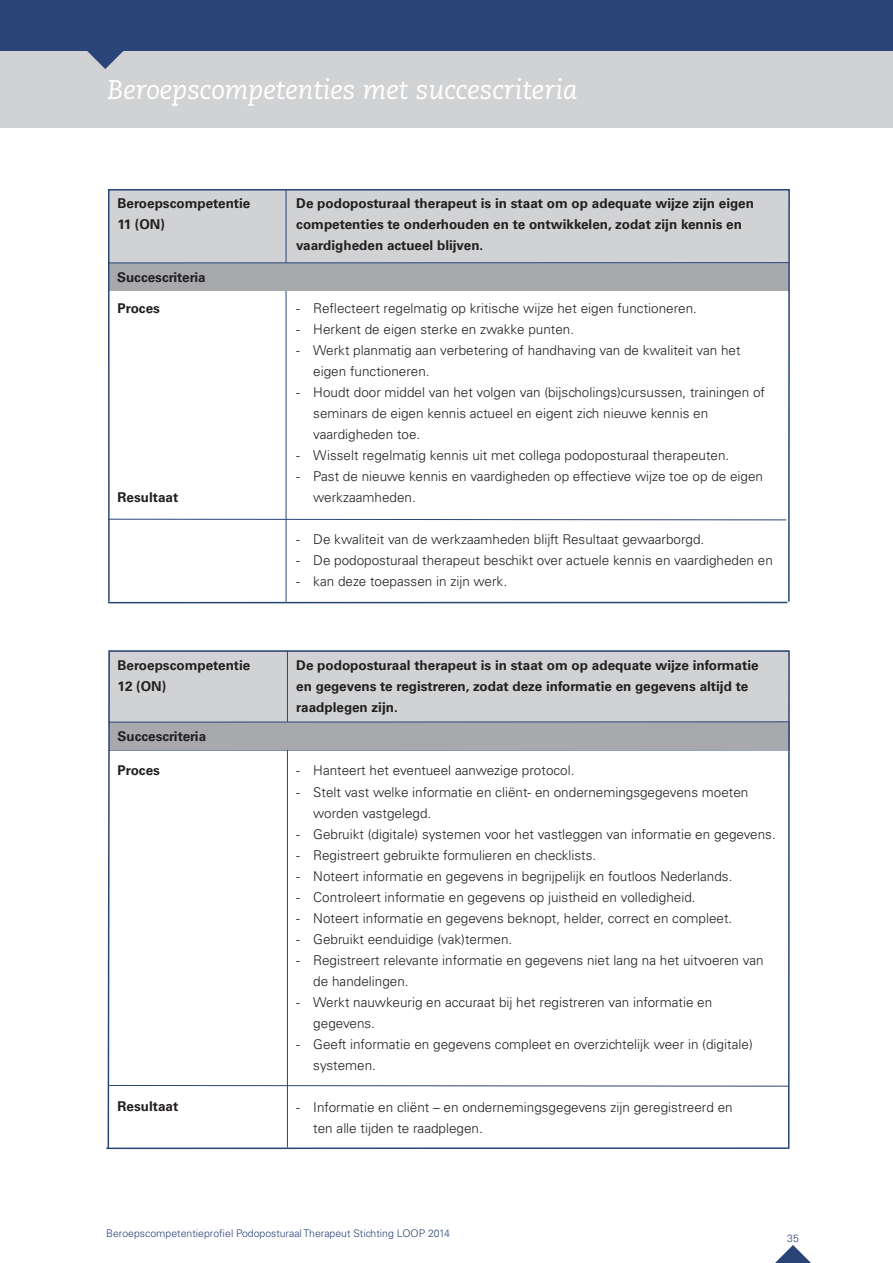
<style>
.page{position:relative;width:893px;height:1263px;background:#fff}
.page>*{position:absolute;margin:0;border:0;box-sizing:border-box;transform-origin:0 0}
.t1{font:italic 27px "Caecilia";color:#fff}
.t2{font:300 13.5px/21px "Univers";color:#231f20}
.t3{font:700 13.5px/21px "Univers";color:#231f20}
.t4{font:300 10.5px "Univers";color:#294578}
</style>
<div class="page">
<svg style="left:775px;top:1245px;width:36px;height:18px"></svg>
<div style="left:0;top:51px;width:893px;height:77px;background:#d1d2d4"></div>
<div style="left:0;top:0;width:893px;height:51px;background:#294578"></div>
<svg style="left:87px;top:51px;width:36px;height:18px"></svg>
<div style="left:108px;top:189px;width:681px;height:76px;background:#d1d2d4"></div>
<hr style="left:286px;top:190px;width:1px;height:412px;background:#294578">
<hr style="left:108px;top:602px;width:679px;height:1px;background:#294578">
<svg style="left:111px;top:518px;width:676px;height:3px"></svg>
<div style="left:109px;top:263px;width:680px;height:28px;background:#a8a9ad"></div>
<hr style="left:108px;top:262px;width:681px;height:1px;background:#294578">
<div style="left:108px;top:189px;width:682px;height:413px;border:2px solid #294578"></div>
<hr style="left:106px;top:1147px;width:683px;height:2px;background:#294578">
<svg style="left:107px;top:650px;width:683px;height:500px"></svg>
<h1 class="t1" style="left:107px;top:74px;width:472px">Beroepscompetenties met succescriteria</h1>
<p class="t3" style="left:118px;top:193px;width:134px">Beroepscompetentie<br>11 (ON)</p>
<p class="t3" style="left:117px;top:267px;width:90px">Succescriteria</p>
<p class="t3" style="left:118px;top:298px;width:44px">Proces</p>
<p class="t3" style="left:118px;top:487px;width:62px">Resultaat</p>
<p class="t3" style="left:118px;top:655px;width:134px">Beroepscompetentie<br>12 (ON)</p>
<p class="t3" style="left:118px;top:726px;width:90px">Succescriteria</p>
<p class="t3" style="left:118px;top:760px;width:44px">Proces</p>
<p class="t3" style="left:118px;top:1096px;width:62px">Resultaat</p>
<p class="t3" style="left:296px;top:193px;width:459px">De podoposturaal therapeut is in staat om op adequate wijze zijn eigen competenties te onderhouden en te ontwikkelen, zodat zijn kennis en vaardigheden actueel blijven.</p>
<p class="t2" style="left:296px;top:298px;width:402px">- Reflecteert regelmatig op kritische wijze het eigen functioneren.</p>
<p class="t2" style="left:296px;top:319px;width:279px">- Herkent de eigen sterke en zwakke punten.</p>
<p class="t2" style="left:313px;top:340px;width:429px;text-indent:-17px">- Werkt planmatig aan verbetering of handhaving van de kwaliteit van het eigen functioneren.</p>
<p class="t2" style="left:313px;top:382px;width:453px;text-indent:-17px">- Houdt door middel van het volgen van (bijscholings)cursussen, trainingen of seminars de eigen kennis actueel en eigent zich nieuwe kennis en vaardigheden toe.</p>
<p class="t2" style="left:296px;top:445px;width:435px">- Wisselt regelmatig kennis uit met collega podoposturaal therapeuten.</p>
<p class="t2" style="left:313px;top:466px;width:451px;text-indent:-17px">- Past de nieuwe kennis en vaardigheden op effectieve wijze toe op de eigen werkzaamheden.</p>
<p class="t2" style="left:296px;top:529px;width:410px">- De kwaliteit van de werkzaamheden blijft Resultaat gewaarborgd.</p>
<p class="t2" style="left:296px;top:550px;width:478px">- De podoposturaal therapeut beschikt over actuele kennis en vaardigheden en</p>
<p class="t2" style="left:296px;top:571px;width:212px">- kan deze toepassen in zijn werk.</p>
<p class="t3" style="left:296px;top:655px;width:464px">De podoposturaal therapeut is in staat om op adequate wijze informatie en gegevens te registreren, zodat deze informatie en gegevens altijd te raadplegen zijn.</p>
<p class="t2" style="left:296px;top:760px;width:280px">- Hanteert het eventueel aanwezige protocol.</p>
<p class="t2" style="left:313px;top:781px;width:437px;text-indent:-17px">- Stelt vast welke informatie en cliënt- en ondernemingsgegevens moeten worden vastgelegd.</p>
<p class="t2" style="left:296px;top:823px;width:481px">- Gebruikt (digitale) systemen voor het vastleggen van informatie en gegevens.</p>
<p class="t2" style="left:296px;top:844px;width:301px">- Registreert gebruikte formulieren en checklists.</p>
<p class="t2" style="left:296px;top:865px;width:438px">- Noteert informatie en gegevens in begrijpelijk en foutloos Nederlands.</p>
<p class="t2" style="left:296px;top:886px;width:401px">- Controleert informatie en gegevens op juistheid en volledigheid.</p>
<p class="t2" style="left:296px;top:907px;width:437px">- Noteert informatie en gegevens beknopt, helder, correct en compleet.</p>
<p class="t2" style="left:296px;top:928px;width:217px">- Gebruikt eenduidige (vak)termen.</p>
<p class="t2" style="left:313px;top:949px;width:452px;text-indent:-17px">- Registreert relevante informatie en gegevens niet lang na het uitvoeren van de handelingen.</p>
<p class="t2" style="left:313px;top:991px;width:400px;text-indent:-17px">- Werkt nauwkeurig en accuraat bij het registreren van informatie en gegevens.</p>
<p class="t2" style="left:313px;top:1033px;width:441px;text-indent:-17px">- Geeft informatie en gegevens compleet en overzichtelijk weer in (digitale) systemen.</p>
<p class="t2" style="left:313px;top:1096px;width:421px;text-indent:-17px">- Informatie en cliënt – en ondernemingsgegevens zijn geregistreerd en ten alle tijden te raadplegen.</p>
<p class="t4" style="left:106px;top:1227px;width:345px">Beroepscompetentieprofiel Podoposturaal Therapeut Stichting LOOP 2014</p>
<p class="t4" style="left:787px;top:1231px;width:13px">35</p>
</div>
